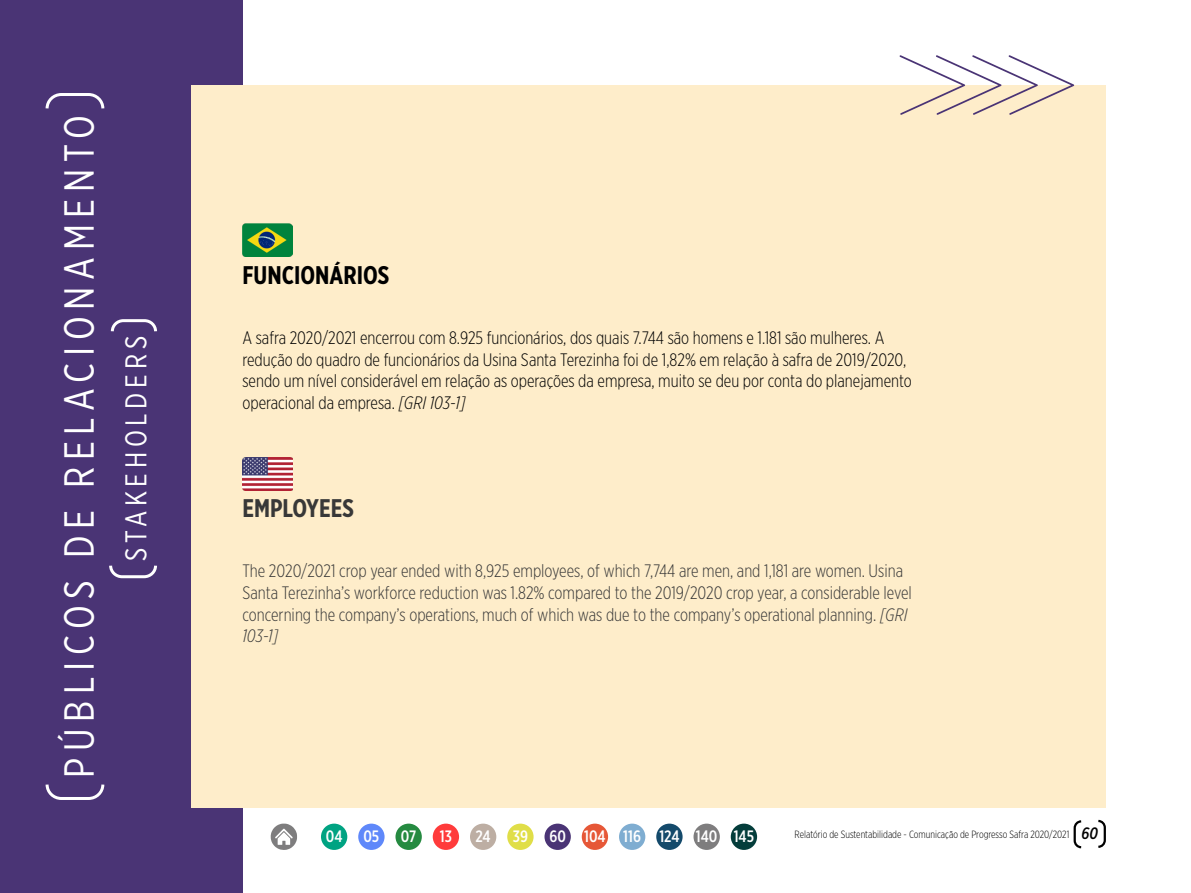
<style>
.page{position:relative;width:1191px;height:893px;background:#fff}
.page>*{position:absolute;margin:0;border:0;box-sizing:border-box;transform-origin:0 0}
.t1{font:42px "Gotham X Narrow";letter-spacing:.16em;color:#fff}
.t2{font:30px "Gotham X Narrow";letter-spacing:.16em;color:#fff}
.t3{font:700 25.5px "Gotham X Narrow";color:#000}
.t4{font:700 25.5px "Gotham X Narrow";color:#383838}
.t5{font:300 18px/21.6px "Gotham X Narrow";color:#000}
.t6{font:300 18px/21.6px "Gotham X Narrow";color:#383838}
.t7{font:500 16.5px "Gotham X Narrow";color:#fff}
.t8{font:300 10.5px "Gotham X Narrow";color:#000}
.s1{font-style:italic}
.s2{font-weight:500;font-style:italic;font-size:16.5px}
</style>
<div class="page">
<div style="left:321px;top:824px;width:26px;height:26px;background:#00a382;border-radius:50%"></div>
<div style="left:358px;top:824px;width:26px;height:26px;background:#5f88fa;border-radius:50%"></div>
<div style="left:395px;top:824px;width:27px;height:26px;background:#258a40;border-radius:50%"></div>
<div style="left:433px;top:824px;width:26px;height:26px;background:#ff3b3b;border-radius:50%"></div>
<div style="left:470px;top:824px;width:26px;height:26px;background:#bdaea3;border-radius:50%"></div>
<div style="left:507px;top:824px;width:26px;height:26px;background:#e0de48;border-radius:50%"></div>
<div style="left:544px;top:824px;width:27px;height:26px;background:#4a3475;border-radius:50%"></div>
<div style="left:582px;top:824px;width:26px;height:26px;background:#e65737;border-radius:50%"></div>
<div style="left:619px;top:824px;width:26px;height:26px;background:#7fadd1;border-radius:50%"></div>
<div style="left:656px;top:824px;width:26px;height:26px;background:#144a6b;border-radius:50%"></div>
<div style="left:693px;top:824px;width:27px;height:26px;background:#7e7d7e;border-radius:50%"></div>
<div style="left:731px;top:824px;width:26px;height:26px;background:#043d3b;border-radius:50%"></div>
<svg style="left:271px;top:824px;width:26px;height:26px"></svg>
<div style="left:0;top:0;width:242px;height:893px;background:#4a3475"></div>
<div style="left:191px;top:85px;width:915px;height:723px;background:#feedca"></div>
<svg style="left:899px;top:55px;width:175px;height:60px"></svg>
<svg style="left:45px;top:784px;width:60px;height:16px"></svg>
<svg style="left:45px;top:93px;width:60px;height:16px"></svg>
<img style="left:242px;top:223px;width:51px;height:34px">
<img style="left:242px;top:457px;width:51px;height:33px">
<svg style="left:109px;top:565px;width:48px;height:14px"></svg>
<svg style="left:110px;top:319px;width:47px;height:13px"></svg>
<svg style="left:1073px;top:819px;width:33px;height:30px"></svg>
<h1 class="t1" style="left:54px;top:778px;width:664px;rotate:-90deg">PÚBLICOS DE RELACIONAMENTO</h1>
<h2 class="t2" style="left:118px;top:561px;width:226px;rotate:-90deg">STAKEHOLDERS</h2>
<h3 class="t3" style="left:242px;top:259px;width:148px">FUNCIONÁRIOS</h3>
<p class="t5" style="left:242px;top:327px;width:671px">A safra 2020/2021 encerrou com 8.925 funcionários, dos quais 7.744 são homens e 1.181 são mulheres. A redução do quadro de funcionários da Usina Santa Terezinha foi de 1,82% em relação à safra de 2019/2020, sendo um nível considerável em relação as operações da empresa, muito se deu por conta do planejamento operacional da empresa. <span class="s1">[GRI 103-1]</span></p>
<h3 class="t4" style="left:242px;top:492px;width:113px">EMPLOYEES</h3>
<p class="t6" style="left:242px;top:560px;width:671px">The 2020/2021 crop year ended with 8,925 employees, of which 7,744 are men, and 1,181 are women. Usina Santa Terezinha’s workforce reduction was 1.82% compared to the 2019/2020 crop year, a considerable level concerning the company’s operations, much of which was due to the company’s operational planning. <span class="s1">[GRI 103-1]</span></p>
<p class="t7" style="left:326px;top:826px;width:18px">04</p>
<p class="t7" style="left:363px;top:826px;width:17px">05</p>
<p class="t7" style="left:401px;top:826px;width:17px">07</p>
<p class="t7" style="left:440px;top:826px;width:14px">13</p>
<p class="t7" style="left:475px;top:826px;width:17px">24</p>
<p class="t7" style="left:513px;top:826px;width:17px">39</p>
<p class="t7" style="left:549px;top:826px;width:206px">60 104 116 124 140 145</p>
<p class="t8" style="left:794px;top:828px;width:305px">Relatório de Sustentabilidade - Comunicação de Progresso Safra 2020/2021 <span class="s2">60</span></p>
</div>
